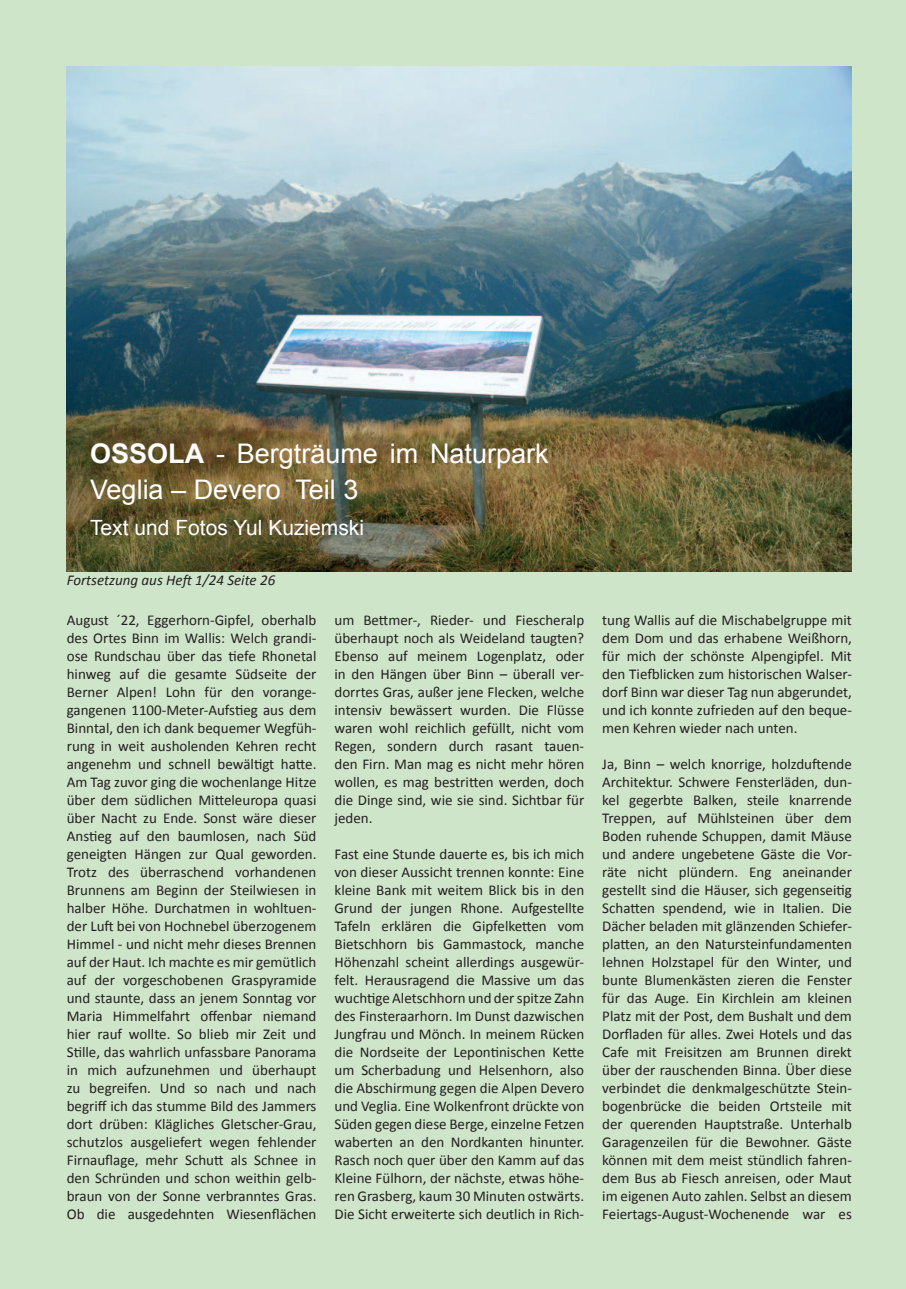
<style>
.page{position:relative;width:906px;height:1289px;background:#fff}
.page>*{position:absolute;margin:0;border:0;box-sizing:border-box;transform-origin:0 0}
.t1{font:27px/36px "Arial";color:#fff}
.t2{font:21px "Arial";color:#fff}
.t3{font:15px/18px "Calibri";color:#231f20;text-align:justify}
.t4{font:italic 15px "Calibri";color:#231f20}
.s1{font-weight:700}
</style>
<div class="page">
<div style="left:0;top:0;width:906px;height:1288px;background:#cfe5c9"></div>
<img style="left:67px;top:67px;width:785px;height:504px">
<h1 class="t1" style="left:90px;top:438px;width:460px"><span class="s1">OSSOLA</span> - Bergträume im Naturpark<br>Veglia – Devero Teil 3</h1>
<h2 class="t2" style="left:90px;top:519px;width:275px">Text und Fotos Yul Kuziemski</h2>
<p class="t4" style="left:67px;top:570px;width:210px">Fortsetzung aus He昀琀 1/24 Seite 26</p>
<p class="t3" style="left:67px;top:611px;width:251px">August ´22, Eggerhorn-Gipfel, oberhalb des Ortes Binn im Wallis: Welch grandi&shy;ose Rundschau über das 琀椀efe Rhonetal hinweg auf die gesamte Südseite der Berner Alpen! Lohn für den vorange&shy;gangenen 1100-Meter-Aufs琀椀eg aus dem Binntal, den ich dank bequemer Wegfüh&shy;rung in weit ausholenden Kehren recht angenehm und schnell bewäl琀椀gt ha琀琀e.<br>Am Tag zuvor ging die wochenlange Hitze über dem südlichen Mi琀琀eleuropa quasi über Nacht zu Ende. Sonst wäre dieser Ans琀椀eg auf den baumlosen, nach Süd geneigten Hängen zur Qual geworden.<br>Trotz des überraschend vorhandenen Brunnens am Beginn der Steilwiesen in halber Höhe. Durchatmen in wohltuen&shy;der Lu昀琀 bei von Hochnebel überzogenem Himmel - und nicht mehr dieses Brennen auf der Haut. Ich machte es mir gemütlich auf der vorgeschobenen Graspyramide und staunte, dass an jenem Sonntag vor Maria Himmelfahrt o昀昀enbar niemand hier rauf wollte. So blieb mir Zeit und S琀椀lle, das wahrlich unfassbare Panorama in mich aufzunehmen und überhaupt zu begreifen. Und so nach und nach begri昀昀 ich das stumme Bild des Jammers dort drüben: Klägliches Gletscher-Grau, schutzlos ausgeliefert wegen fehlender Firnau昀氀age, mehr Schu琀琀 als Schnee in den Schründen und schon weithin gelb&shy;braun von der Sonne verbranntes Gras.<br>Ob die ausgedehnten Wiesen昀氀ächen</p>
<p class="t3" style="left:334px;top:611px;width:251px">um Be琀琀mer-, Rieder- und Fiescheralp überhaupt noch als Weideland taugten?<br>Ebenso auf meinem Logenplatz, oder in den Hängen über Binn – überall ver&shy;dorrtes Gras, außer jene Flecken, welche intensiv bewässert wurden. Die Flüsse waren wohl reichlich gefüllt, nicht vom Regen, sondern durch rasant tauen&shy;den Firn. Man mag es nicht mehr hören wollen, es mag bestri琀琀en werden, doch die Dinge sind, wie sie sind. Sichtbar für jeden.</p>
<p class="t3" style="left:334px;top:845px;width:251px">Fast eine Stunde dauerte es, bis ich mich von dieser Aussicht trennen konnte: Eine kleine Bank mit weitem Blick bis in den Grund der jungen Rhone. Aufgestellte Tafeln erklären die Gipfelke琀琀en vom Bietschhorn bis Gammastock, manche Höhenzahl scheint allerdings ausgewür&shy;felt. Herausragend die Massive um das wuch琀椀ge Aletschhorn und der spitze Zahn des Finsteraarhorn. Im Dunst dazwischen Jungfrau und Mönch. In meinem Rücken die Nordseite der Lepon琀椀nischen Ke琀琀e um Scherbadung und Helsenhorn, also die Abschirmung gegen die Alpen Devero und Veglia. Eine Wolkenfront drückte von Süden gegen diese Berge, einzelne Fetzen waberten an den Nordkanten hinunter.<br>Rasch noch quer über den Kamm auf das Kleine Fülhorn, der nächste, etwas höhe&shy;ren Grasberg, kaum 30 Minuten ostwärts.<br>Die Sicht erweiterte sich deutlich in Rich-</p>
<p class="t3" style="left:602px;top:611px;width:251px">tung Wallis auf die Mischabelgruppe mit dem Dom und das erhabene Weißhorn, für mich der schönste Alpengipfel. Mit den Tie昀戀licken zum historischen Walser&shy;dorf Binn war dieser Tag nun abgerundet, und ich konnte zufrieden auf den beque&shy;men Kehren wieder nach unten.</p>
<p class="t3" style="left:602px;top:755px;width:251px">Ja, Binn – welch knorrige, holzdu昀琀ende Architektur. Schwere Fensterläden, dun&shy;kel gegerbte Balken, steile knarrende Treppen, auf Mühlsteinen über dem Boden ruhende Schuppen, damit Mäuse und andere ungebetene Gäste die Vor&shy;räte nicht plündern. Eng aneinander gestellt sind die Häuser, sich gegensei琀椀g Scha琀琀en spendend, wie in Italien. Die Dächer beladen mit glänzenden Schiefer&shy;pla琀琀en, an den Natursteinfundamenten lehnen Holzstapel für den Winter, und bunte Blumenkästen zieren die Fenster für das Auge. Ein Kirchlein am kleinen Platz mit der Post, dem Bushalt und dem Dor昀氀aden für alles. Zwei Hotels und das Cafe mit Freisitzen am Brunnen direkt über der rauschenden Binna. Über diese verbindet die denkmalgeschützte Stein&shy;bogenbrücke die beiden Ortsteile mit der querenden Hauptstraße. Unterhalb Garagenzeilen für die Bewohner. Gäste können mit dem meist stündlich fahren&shy;dem Bus ab Fiesch anreisen, oder Maut im eigenen Auto zahlen. Selbst an diesem Feiertags-August-Wochenende war es</p>
</div>
